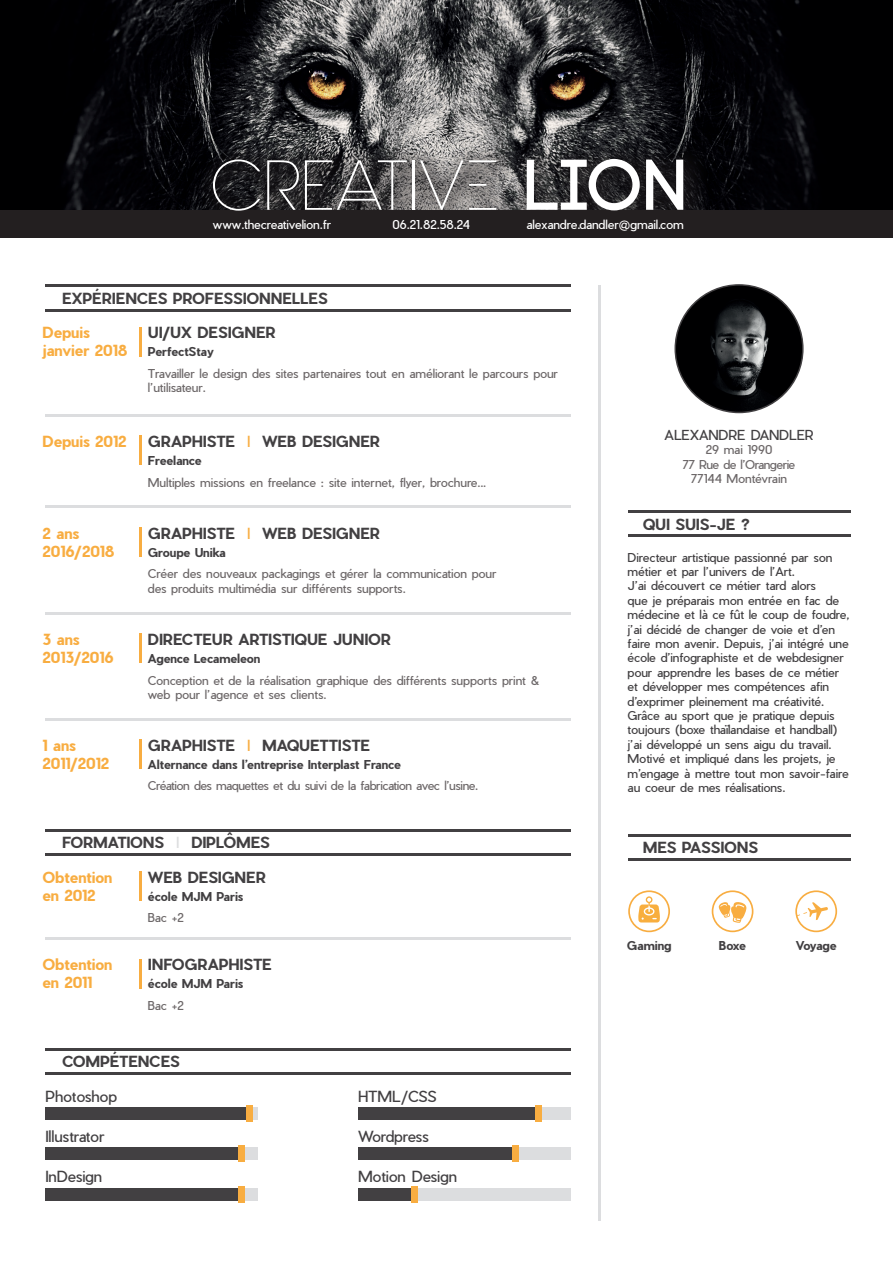
<style>
.page{position:relative;width:893px;height:1263px;background:#fff}
.page>*{position:absolute;margin:0;border:0;box-sizing:border-box;transform-origin:0 0}
.t1{font:700 15px "Pier Sans";color:#424042}
.t2{font:700 15px/18px "Pier Sans";color:#f8ad41}
.t3{font:15px "Pier Sans";letter-spacing:-.01em;color:#424042}
.t4{font:13.5px "Pier Sans";letter-spacing:-.01em;color:#424042}
.t5{font:12px/14.4px "Pier Sans";letter-spacing:-.01em;color:#424042}
.t6{font:12px/14.4px "Pier Sans";letter-spacing:-.01em;color:#6d6869}
.t7{font:700 12px "Pier Sans";color:#424042}
.t8{font:12px "Pier Sans";color:#fff}
.t9{font:12px "Pier Sans";letter-spacing:-.035em;color:#6d6869}
.s1{font-weight:400;color:#f8ad41}
.s2{font-weight:400;color:#dcdddf}
</style>
<div class="page">
<img style="left:0;top:0;width:893px;height:210px">
<div style="left:0;top:210px;width:893px;height:28px;background:#231f20"></div>
<hr style="left:45px;top:285px;width:526px;height:2px;background:#424042">
<hr style="left:628px;top:511px;width:222px;height:2px;background:#424042">
<hr style="left:628px;top:834px;width:222px;height:2px;background:#424042">
<hr style="left:45px;top:829px;width:526px;height:2px;background:#424042">
<hr style="left:45px;top:1048px;width:526px;height:2px;background:#424042">
<hr style="left:45px;top:309px;width:526px;height:2px;background:#424042">
<hr style="left:628px;top:535px;width:222px;height:2px;background:#424042">
<hr style="left:628px;top:858px;width:222px;height:3px;background:#424042">
<hr style="left:45px;top:853px;width:526px;height:2px;background:#424042">
<hr style="left:45px;top:1072px;width:526px;height:2px;background:#424042">
<hr style="left:45px;top:506px;width:526px;height:2px;background:#dcdddf">
<hr style="left:45px;top:612px;width:526px;height:2px;background:#dcdddf">
<hr style="left:45px;top:937px;width:526px;height:2px;background:#dcdddf">
<hr style="left:45px;top:414px;width:526px;height:2px;background:#dcdddf">
<hr style="left:45px;top:718px;width:526px;height:2px;background:#dcdddf">
<hr style="left:139px;top:327px;width:2px;height:29px;background:#f8ad41">
<hr style="left:139px;top:871px;width:2px;height:30px;background:#f8ad41">
<hr style="left:139px;top:959px;width:2px;height:30px;background:#f8ad41">
<hr style="left:139px;top:527px;width:2px;height:30px;background:#f8ad41">
<hr style="left:139px;top:633px;width:2px;height:30px;background:#f8ad41">
<hr style="left:139px;top:435px;width:2px;height:30px;background:#f8ad41">
<hr style="left:139px;top:739px;width:2px;height:30px;background:#f8ad41">
<div style="left:45px;top:1107px;width:213px;height:12px;background:#dcdddf"></div>
<div style="left:358px;top:1107px;width:213px;height:12px;background:#dcdddf"></div>
<div style="left:45px;top:1147px;width:213px;height:13px;background:#dcdddf"></div>
<div style="left:358px;top:1147px;width:213px;height:13px;background:#dcdddf"></div>
<div style="left:45px;top:1187px;width:213px;height:13px;background:#dcdddf"></div>
<div style="left:358px;top:1187px;width:213px;height:13px;background:#dcdddf"></div>
<div style="left:45px;top:1107px;width:204px;height:12px;background:#424042"></div>
<div style="left:358px;top:1107px;width:180px;height:12px;background:#424042"></div>
<div style="left:45px;top:1147px;width:196px;height:13px;background:#424042"></div>
<div style="left:358px;top:1147px;width:158px;height:13px;background:#424042"></div>
<div style="left:45px;top:1187px;width:196px;height:13px;background:#424042"></div>
<div style="left:358px;top:1187px;width:56px;height:13px;background:#424042"></div>
<div style="left:246px;top:1105px;width:7px;height:16px;background:#f8ad41"></div>
<div style="left:535px;top:1105px;width:6px;height:16px;background:#f8ad41"></div>
<div style="left:238px;top:1145px;width:6px;height:17px;background:#f8ad41"></div>
<div style="left:513px;top:1145px;width:6px;height:17px;background:#f8ad41"></div>
<div style="left:238px;top:1186px;width:6px;height:16px;background:#f8ad41"></div>
<div style="left:411px;top:1186px;width:6px;height:16px;background:#f8ad41"></div>
<hr style="left:598px;top:285px;width:2px;height:935px;background:#dcdddf">
<img style="left:675px;top:285px;width:128px;height:127px;border-radius:64px">
<div style="left:193px;top:139px;width:518px;height:99px;background:#231f20;opacity:.5"></div>
<svg style="left:213px;top:159px;width:47px;height:52px;background:#313033"></svg>
<svg style="left:267px;top:160px;width:32px;height:50px;background:#4c4b4d"></svg>
<svg style="left:305px;top:160px;width:102px;height:50px;background:#5b5a5b"></svg>
<hr style="left:412px;top:160px;width:2px;height:50px;background:#fff">
<svg style="left:420px;top:160px;width:43px;height:50px;background:#8b8888"></svg>
<hr style="left:469px;top:208px;width:27px;height:2px;background:#fff">
<svg style="left:469px;top:184px;width:18px;height:2px"></svg>
<hr style="left:469px;top:160px;width:27px;height:2px;background:#fff">
<svg style="left:527px;top:159px;width:113px;height:51px"></svg>
<svg style="left:646px;top:160px;width:37px;height:50px"></svg>
<svg style="left:628px;top:890px;width:42px;height:42px"></svg>
<svg style="left:712px;top:890px;width:41px;height:42px"></svg>
<svg style="left:795px;top:890px;width:42px;height:42px"></svg>
<p class="t8" style="left:213px;top:216px;width:120px">www.thecreativelion.fr</p>
<p class="t8" style="left:392px;top:216px;width:79px">06.21.82.58.24</p>
<p class="t8" style="left:526px;top:216px;width:159px">alexandre.dandler@gmail.com</p>
<p class="t1" style="left:62px;top:288px;width:267px">EXPÉRIENCES PROFESSIONNELLES</p>
<p class="t2" style="left:43px;top:324px;width:86px">Depuis janvier 2018</p>
<p class="t1" style="left:148px;top:322px;width:129px">UI/UX DESIGNER</p>
<p class="t7" style="left:148px;top:343px;width:67px">PerfectStay</p>
<p class="t6" style="left:148px;top:366px;width:412px">Travailler le design des sites partenaires tout en améliorant le parcours pour l’utilisateur.</p>
<p class="t2" style="left:43px;top:432px;width:85px">Depuis 2012</p>
<p class="t1" style="left:148px;top:431px;width:234px">GRAPHISTE <span class="s1">I</span> WEB DESIGNER</p>
<p class="t7" style="left:148px;top:452px;width:55px">Freelance</p>
<p class="t6" style="left:148px;top:475px;width:340px">Multiples missions en freelance : site internet, flyer, brochure...</p>
<p class="t2" style="left:43px;top:524px;width:74px">2 ans<br>2016/2018</p>
<p class="t2" style="left:43px;top:630px;width:73px">3 ans<br>2013/2016</p>
<p class="t1" style="left:148px;top:523px;width:234px">GRAPHISTE <span class="s1">I</span> WEB DESIGNER</p>
<p class="t7" style="left:148px;top:544px;width:79px">Groupe Unika</p>
<p class="t6" style="left:148px;top:567px;width:350px">Créer des nouveaux packagings et gérer la communication pour des produits multimédia sur différents supports.</p>
<p class="t1" style="left:148px;top:629px;width:245px">DIRECTEUR ARTISTIQUE JUNIOR</p>
<p class="t7" style="left:148px;top:650px;width:114px">Agence Lecameleon</p>
<p class="t6" style="left:148px;top:673px;width:393px">Conception et de la réalisation graphique des différents supports print &amp; web pour l’agence et ses clients.</p>
<p class="t2" style="left:43px;top:736px;width:68px">1 ans<br>2011/2012</p>
<p class="t1" style="left:148px;top:735px;width:224px">GRAPHISTE <span class="s1">I</span> MAQUETTISTE</p>
<p class="t7" style="left:148px;top:756px;width:254px">Alternance dans l’entreprise Interplast France</p>
<p class="t9" style="left:148px;top:777px;width:332px">Création des maquettes et du suivi de la fabrication avec l’usine.</p>
<p class="t1" style="left:62px;top:832px;width:209px">FORMATIONS <span class="s2">I</span> DIPLÔMES</p>
<p class="t2" style="left:43px;top:868px;width:71px">Obtention en 2012</p>
<p class="t2" style="left:43px;top:956px;width:71px">Obtention en 2011</p>
<p class="t1" style="left:148px;top:866px;width:120px">WEB DESIGNER</p>
<p class="t7" style="left:148px;top:888px;width:97px">école MJM Paris</p>
<p class="t6" style="left:148px;top:910px;width:37px">Bac +2</p>
<p class="t1" style="left:148px;top:954px;width:125px">INFOGRAPHISTE</p>
<p class="t7" style="left:148px;top:975px;width:97px">école MJM Paris</p>
<p class="t6" style="left:148px;top:998px;width:37px">Bac +2</p>
<p class="t1" style="left:62px;top:1051px;width:119px">COMPÉTENCES</p>
<p class="t3" style="left:45px;top:1086px;width:73px">Photoshop</p>
<p class="t3" style="left:358px;top:1086px;width:80px">HTML/CSS</p>
<p class="t3" style="left:45px;top:1126px;width:61px">Illustrator</p>
<p class="t3" style="left:358px;top:1126px;width:72px">Wordpress</p>
<p class="t3" style="left:45px;top:1167px;width:58px">InDesign</p>
<p class="t3" style="left:358px;top:1167px;width:100px">Motion Design</p>
<p class="t4" style="left:665px;top:426px;width:150px">ALEXANDRE DANDLER</p>
<p class="t6" style="left:683px;top:443px;width:114px;text-align:center">29 mai 1990<br>77 Rue de l’Orangerie<br>77144 Montévrain</p>
<p class="t1" style="left:643px;top:514px;width:109px">QUI SUIS-JE ?</p>
<p class="t5" style="left:628px;top:550px;width:224px">Directeur artistique passionné par son métier et par l’univers de l’Art.<br>J’ai découvert ce métier tard alors<br>que je préparais mon entrée en fac de médecine et là ce fût le coup de foudre, j’ai décidé de changer de voie et d’en faire mon avenir. Depuis, j’ai intégré une école d’infographiste et de webdesigner pour apprendre les bases de ce métier et développer mes compétences afin d’exprimer pleinement ma créativité.<br>Grâce au sport que je pratique depuis toujours (boxe thaïlandaise et handball) j’ai développé un sens aigu du travail.<br>Motivé et impliqué dans les projets, je m’engage à mettre tout mon savoir-faire au coeur de mes réalisations.</p>
<p class="t1" style="left:643px;top:837px;width:117px">MES PASSIONS</p>
<p class="t7" style="left:627px;top:937px;width:46px">Gaming</p>
<p class="t7" style="left:719px;top:937px;width:29px">Boxe</p>
<p class="t7" style="left:796px;top:937px;width:42px">Voyage</p>
</div>
